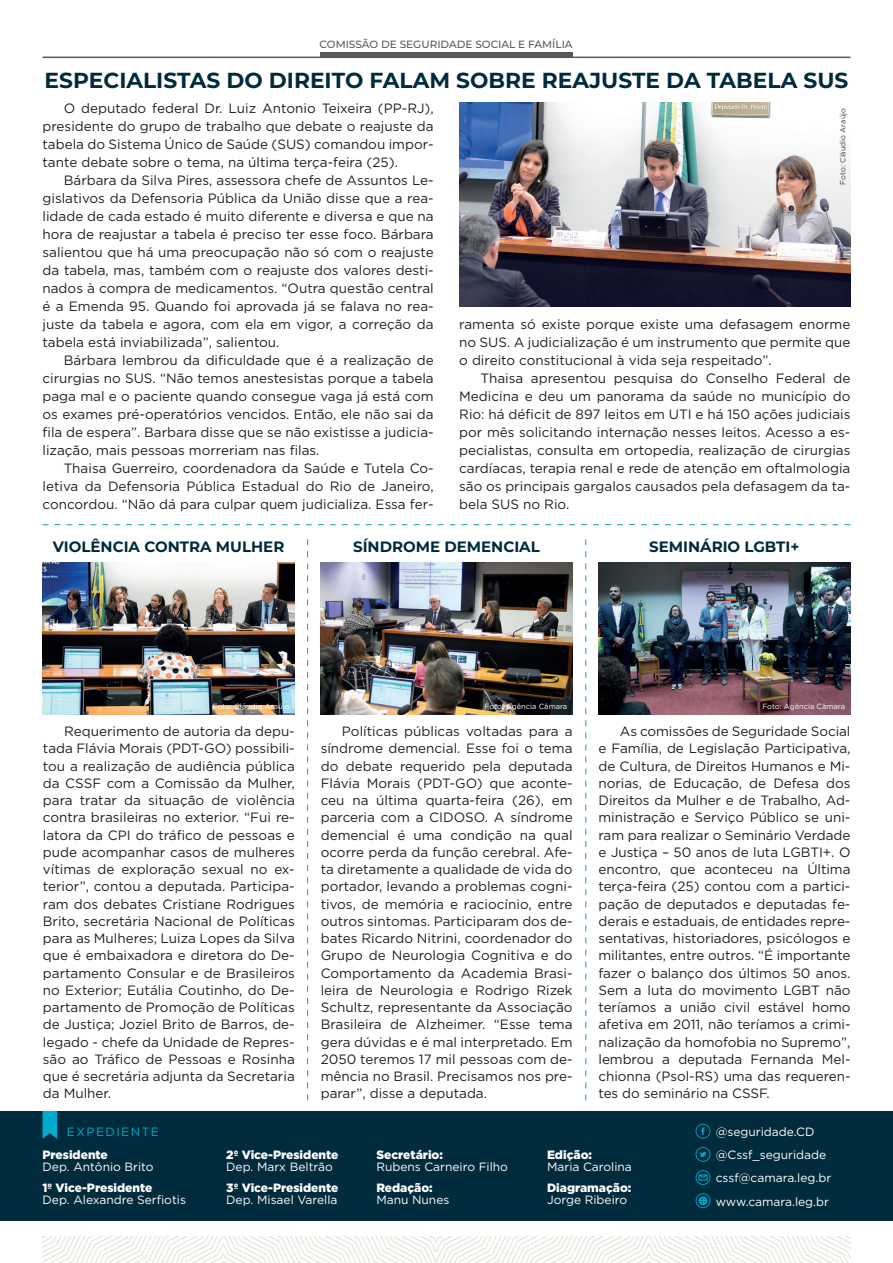
<style>
.page{position:relative;width:893px;height:1263px;background:#fff}
.page>*{position:absolute;margin:0;border:0;box-sizing:border-box;transform-origin:0 0}
.t1{font:700 21.75px "Montserrat";color:#002b3c}
.t2{font:700 15px "Montserrat";color:#002b3c}
.t3{font:13.5px/17.2px "Gotham";color:#231f20;text-align:justify}
.t4{font:12px/23.2px "Gotham";color:#fff}
.t5{font:900 12px "Gotham";color:#fff}
.t6{font:12px "Gotham";letter-spacing:.12em;color:#00abcd}
.t7{font:500 10.5px "Montserrat";color:#57585a}
.t8{font:7.5px "Gotham";color:#fff}
.t9{font:7.5px "Gotham";color:#3e3e3f}
</style>
<div class="page">
<hr style="left:43px;top:57px;width:807px;height:1px;background:#57585a">
<div style="left:320px;top:53px;width:253px;height:5px;background:#57585a"></div>
<div style="left:0;top:1111px;width:893px;height:109px;background:#002b3c"></div>
<img style="left:43px;top:1236px;width:808px;height:27px">
<svg style="left:696px;top:1124px;width:14px;height:14px"></svg>
<svg style="left:696px;top:1147px;width:14px;height:15px"></svg>
<svg style="left:696px;top:1170px;width:14px;height:15px"></svg>
<svg style="left:43px;top:1111px;width:14px;height:28px"></svg>
<svg style="left:696px;top:1193px;width:14px;height:15px"></svg>
<svg style="left:43px;top:524px;width:807px;height:1px"></svg>
<img style="left:459px;top:103px;width:391px;height:203px">
<img style="left:43px;top:562px;width:252px;height:152px">
<img style="left:320px;top:562px;width:253px;height:152px">
<img style="left:598px;top:562px;width:252px;height:152px">
<svg style="left:307px;top:539px;width:1px;height:561px"></svg>
<svg style="left:585px;top:539px;width:1px;height:561px"></svg>
<p class="t7" style="left:319px;top:41px;width:255px">COMISSÃO DE SEGURIDADE SOCIAL E FAMÍLIA</p>
<h1 class="t1" style="left:45px;top:72px;width:805px">ESPECIALISTAS DO DIREITO FALAM SOBRE REAJUSTE DA TABELA SUS</h1>
<p class="t3" style="left:43px;top:100px;width:393px;line-height:18px;text-indent:21px">O deputado federal Dr. Luiz Antonio Teixeira (PP-RJ), presidente do grupo de trabalho que debate o reajuste da tabela do Sistema Único de Saúde (SUS) comandou impor&shy;tante debate sobre o tema, na última terça-feira (25).</p>
<p class="t3" style="left:43px;top:172px;width:393px;line-height:18px;text-indent:21px">Bárbara da Silva Pires, assessora chefe de Assuntos Le&shy;gislativos da Defensoria Pública da União disse que a rea&shy;lidade de cada estado é muito diferente e diversa e que na hora de reajustar a tabela é preciso ter esse foco. Bárbara salientou que há uma preocupação não só com o reajuste da tabela, mas, também com o reajuste dos valores desti&shy;nados à compra de medicamentos. “Outra questão central é a Emenda 95. Quando foi aprovada já se falava no rea&shy;juste da tabela e agora, com ela em vigor, a correção da tabela está inviabilizada”, salientou.</p>
<p class="t3" style="left:43px;top:352px;width:393px;line-height:18px;text-indent:21px">Bárbara lembrou da dificuldade que é a realização de cirurgias no SUS. “Não temos anestesistas porque a tabela paga mal e o paciente quando consegue vaga já está com os exames pré-operatórios vencidos. Então, ele não sai da fila de espera”. Barbara disse que se não existisse a judicia&shy;lização, mais pessoas morreriam nas filas.</p>
<p class="t3" style="left:43px;top:460px;width:393px;line-height:18px;text-indent:21px">Thaisa Guerreiro, coordenadora da Saúde e Tutela Co&shy;letiva da Defensoria Pública Estadual do Rio de Janeiro, concordou. “Não dá para culpar quem judicializa. Essa fer-</p>
<p class="t9" style="left:840px;top:185px;width:78px;rotate:-90deg">Foto: Cláudio Araújo</p>
<p class="t3" style="left:459px;top:316px;width:393px;line-height:18px">ramenta só existe porque existe uma defasagem enorme no SUS. A judicialização é um instrumento que permite que o direito constitucional à vida seja respeitado”.</p>
<p class="t3" style="left:459px;top:370px;width:393px;line-height:18px;text-indent:21px">Thaisa apresentou pesquisa do Conselho Federal de Medicina e deu um panorama da saúde no município do Rio: há déficit de 897 leitos em UTI e há 150 ações judiciais por mês solicitando internação nesses leitos. Acesso a es&shy;pecialistas, consulta em ortopedia, realização de cirurgias cardíacas, terapia renal e rede de atenção em oftalmologia são os principais gargalos causados pela defasagem da ta&shy;bela SUS no Rio.</p>
<p class="t2" style="left:53px;top:540px;width:233px">VIOLÊNCIA CONTRA MULHER</p>
<p class="t2" style="left:353px;top:540px;width:188px">SÍNDROME DEMENCIAL</p>
<p class="t2" style="left:649px;top:540px;width:152px">SEMINÁRIO LGBTI+</p>
<p class="t8" style="left:213px;top:704px;width:78px">Foto: Cláudio Araújo</p>
<p class="t8" style="left:485px;top:704px;width:84px">Foto: Agência Câmara</p>
<p class="t8" style="left:762px;top:704px;width:84px">Foto: Agência Câmara</p>
<p class="t3" style="left:43px;top:723px;width:253px;text-indent:21px">Requerimento de autoria da depu&shy;tada Flávia Morais (PDT-GO) possibili&shy;tou a realização de audiência pública da CSSF com a Comissão da Mulher, para tratar da situação de violência contra brasileiras no exterior. “Fui re&shy;latora da CPI do tráfico de pessoas e pude acompanhar casos de mulheres vítimas de exploração sexual no ex&shy;terior”, contou a deputada. Participa&shy;ram dos debates Cristiane Rodrigues Brito, secretária Nacional de Políticas para as Mulheres; Luiza Lopes da Silva que é embaixadora e diretora do De&shy;partamento Consular e de Brasileiros no Exterior; Eutália Coutinho, do De&shy;partamento de Promoção de Políticas de Justiça; Joziel Brito de Barros, de&shy;legado - chefe da Unidade de Repres&shy;são ao Tráfico de Pessoas e Rosinha que é secretária adjunta da Secretaria da Mulher.</p>
<p class="t3" style="left:321px;top:723px;width:253px;text-indent:21px">Políticas públicas voltadas para a síndrome demencial. Esse foi o tema do debate requerido pela deputada Flávia Morais (PDT-GO) que aconte&shy;ceu na última quarta-feira (26), em parceria com a CIDOSO. A síndrome demencial é uma condição na qual ocorre perda da função cerebral. Afe&shy;ta diretamente a qualidade de vida do portador, levando a problemas cogni&shy;tivos, de memória e raciocínio, entre outros sintomas. Participaram dos de&shy;bates Ricardo Nitrini, coordenador do Grupo de Neurologia Cognitiva e do Comportamento da Academia Brasi&shy;leira de Neurologia e Rodrigo Rizek Schultz, representante da Associação Brasileira de Alzheimer. “Esse tema gera dúvidas e é mal interpretado. Em 2050 teremos 17 mil pessoas com de&shy;mência no Brasil. Precisamos nos pre&shy;parar”, disse a deputada.</p>
<p class="t3" style="left:598px;top:723px;width:254px;text-indent:21px">As comissões de Seguridade Social e Família, de Legislação Participativa, de Cultura, de Direitos Humanos e Mi&shy;norias, de Educação, de Defesa dos Direitos da Mulher e de Trabalho, Ad&shy;ministração e Serviço Público se uni&shy;ram para realizar o Seminário Verdade e Justiça – 50 anos de luta LGBTI+. O encontro, que aconteceu na Última terça-feira (25) contou com a partici&shy;pação de deputados e deputadas fe&shy;derais e estaduais, de entidades repre&shy;sentativas, historiadores, psicólogos e militantes, entre outros. “É importante fazer o balanço dos últimos 50 anos.<br>Sem a luta do movimento LGBT não teríamos a união civil estável homo afetiva em 2011, não teríamos a crimi&shy;nalização da homofobia no Supremo”, lembrou a deputada Fernanda Mel&shy;chionna (Psol-RS) uma das requeren&shy;tes do seminário na CSSF.</p>
<p class="t6" style="left:67px;top:1127px;width:93px">EXPEDIENTE</p>
<p class="t5" style="left:43px;top:1151px;width:67px">Presidente</p>
<p class="t4" style="left:43px;top:1156px;width:113px">Dep. Antônio Brito</p>
<p class="t5" style="left:43px;top:1183px;width:111px">1º Vice-Presidente</p>
<p class="t4" style="left:43px;top:1189px;width:145px">Dep. Alexandre Serfiotis</p>
<p class="t5" style="left:226px;top:1151px;width:114px">2º Vice-Presidente</p>
<p class="t4" style="left:226px;top:1156px;width:108px">Dep. Marx Beltrão</p>
<p class="t5" style="left:226px;top:1183px;width:114px">3º Vice-Presidente</p>
<p class="t4" style="left:226px;top:1189px;width:113px">Dep. Misael Varella</p>
<p class="t5" style="left:376px;top:1151px;width:68px">Secretário:</p>
<p class="t4" style="left:376px;top:1156px;width:133px">Rubens Carneiro Filho</p>
<p class="t5" style="left:376px;top:1183px;width:58px">Redação:</p>
<p class="t4" style="left:376px;top:1189px;width:75px">Manu Nunes</p>
<p class="t5" style="left:547px;top:1151px;width:47px">Edição:</p>
<p class="t4" style="left:547px;top:1156px;width:86px">Maria Carolina</p>
<p class="t5" style="left:547px;top:1183px;width:86px">Diagramação:</p>
<p class="t4" style="left:547px;top:1189px;width:82px">Jorge Ribeiro</p>
<p class="t4" style="left:716px;top:1121px;width:100px">@seguridade.CD</p>
<p class="t4" style="left:716px;top:1144px;width:117px">@Cssf_seguridade cssf@camara.leg.br www.camara.leg.br</p>
</div>
